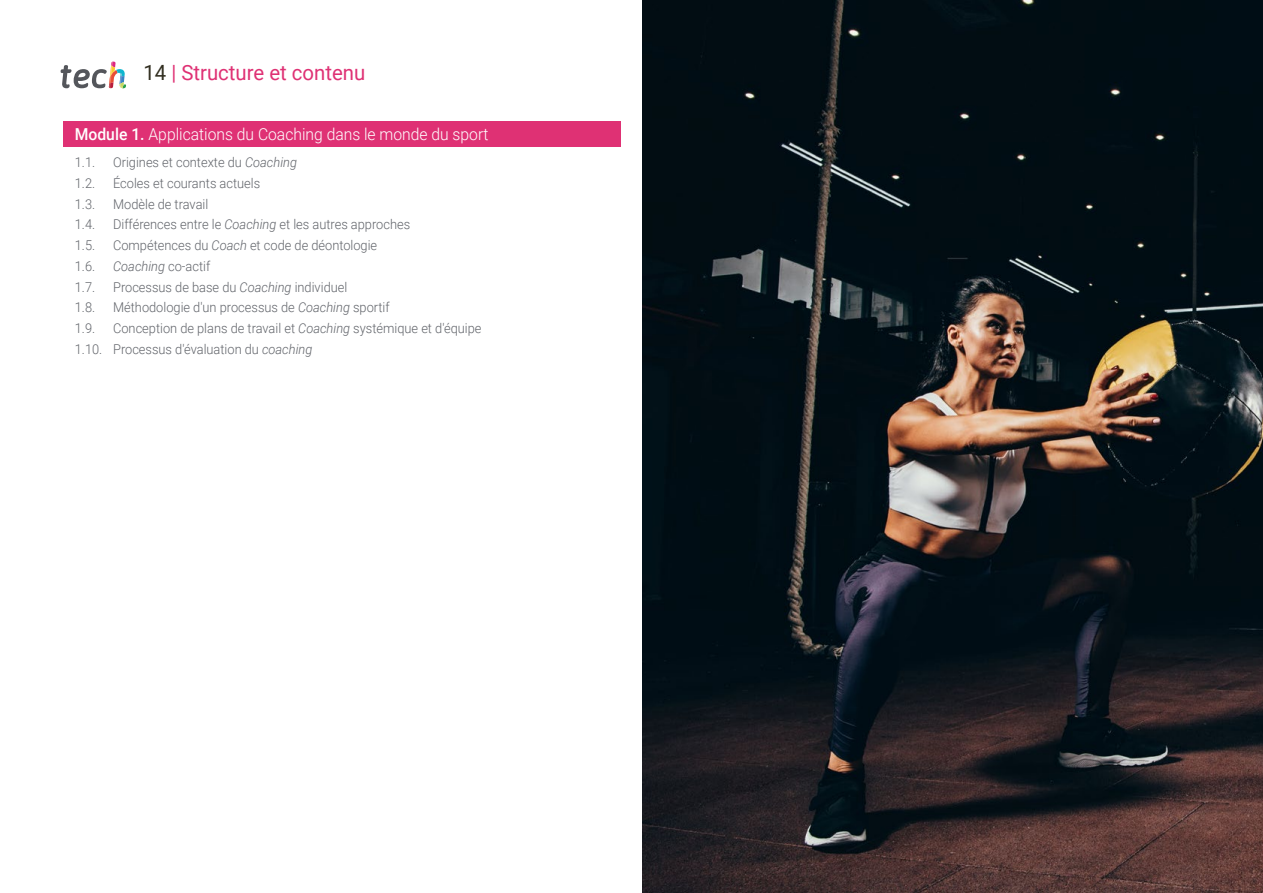
<style>
.page{position:relative;width:1263px;height:893px;background:#fff}
.page>*{position:absolute;margin:0;border:0;box-sizing:border-box;transform-origin:0 0}
.t1{font:21px "Roboto";color:#df3174}
.t2{font:300 16.5px "Roboto";color:#fff;scale:.95 1}
.t3{font:300 13.5px/20.7px "Roboto";color:#61646a;scale:.95 1}
.t4{font:italic 300 13.5px "Roboto";color:#61646a;scale:.95 1}
.s1{color:#312e20}
.s2{font-weight:500}
.s3{font-style:italic}
.s4{font-style:normal}
</style>
<div class="page">
<div style="left:64px;top:121px;width:557px;height:25px;background:#df3174"></div>
<svg style="left:61px;top:62px;width:65px;height:27px"></svg>
<img style="left:642px;top:0;width:621px;height:893px">
<h1 class="t1" style="left:144px;top:57px;width:223px"><span class="s1">14</span> | Structure et contenu</h1>
<p class="t2" style="left:75px;top:123px;width:437px"><span class="s2">Module 1.</span> Applications du Coaching dans le monde du sport</p>
<p class="t3" style="left:75px;top:151px;width:23px">1.1.</p>
<p class="t3" style="left:113px;top:151px;width:195px">Origines et contexte du <span class="s3">Coaching</span></p>
<p class="t3" style="left:75px;top:172px;width:23px">1.2.</p>
<p class="t3" style="left:113px;top:172px;width:156px">Écoles et courants actuels</p>
<p class="t3" style="left:75px;top:193px;width:23px">1.3.</p>
<p class="t3" style="left:113px;top:193px;width:102px">Modèle de travail</p>
<p class="t3" style="left:75px;top:214px;width:23px">1.4.</p>
<p class="t3" style="left:113px;top:214px;width:314px">Différences entre le <span class="s3">Coaching</span> et les autres approches</p>
<p class="t3" style="left:75px;top:234px;width:23px">1.5.</p>
<p class="t3" style="left:113px;top:234px;width:280px">Compétences du <span class="s3">Coach</span> et code de déontologie</p>
<p class="t3" style="left:75px;top:255px;width:23px">1.6.</p>
<p class="t4" style="left:113px;top:257px;width:104px">Coaching <span class="s4">co-actif</span></p>
<p class="t3" style="left:75px;top:276px;width:23px">1.7.</p>
<p class="t3" style="left:113px;top:276px;width:248px">Processus de base du <span class="s3">Coaching</span> individuel</p>
<p class="t3" style="left:75px;top:297px;width:23px">1.8.</p>
<p class="t3" style="left:113px;top:297px;width:293px">Méthodologie d'un processus de <span class="s3">Coaching</span> sportif</p>
<p class="t3" style="left:75px;top:317px;width:23px">1.9.</p>
<p class="t3" style="left:75px;top:317px;width:430px;text-indent:38px">Conception de plans de travail et <span class="s3">Coaching</span> systémique et d'équipe<br>1.10. Processus d'évaluation du <span class="s3">coaching</span></p>
</div>
